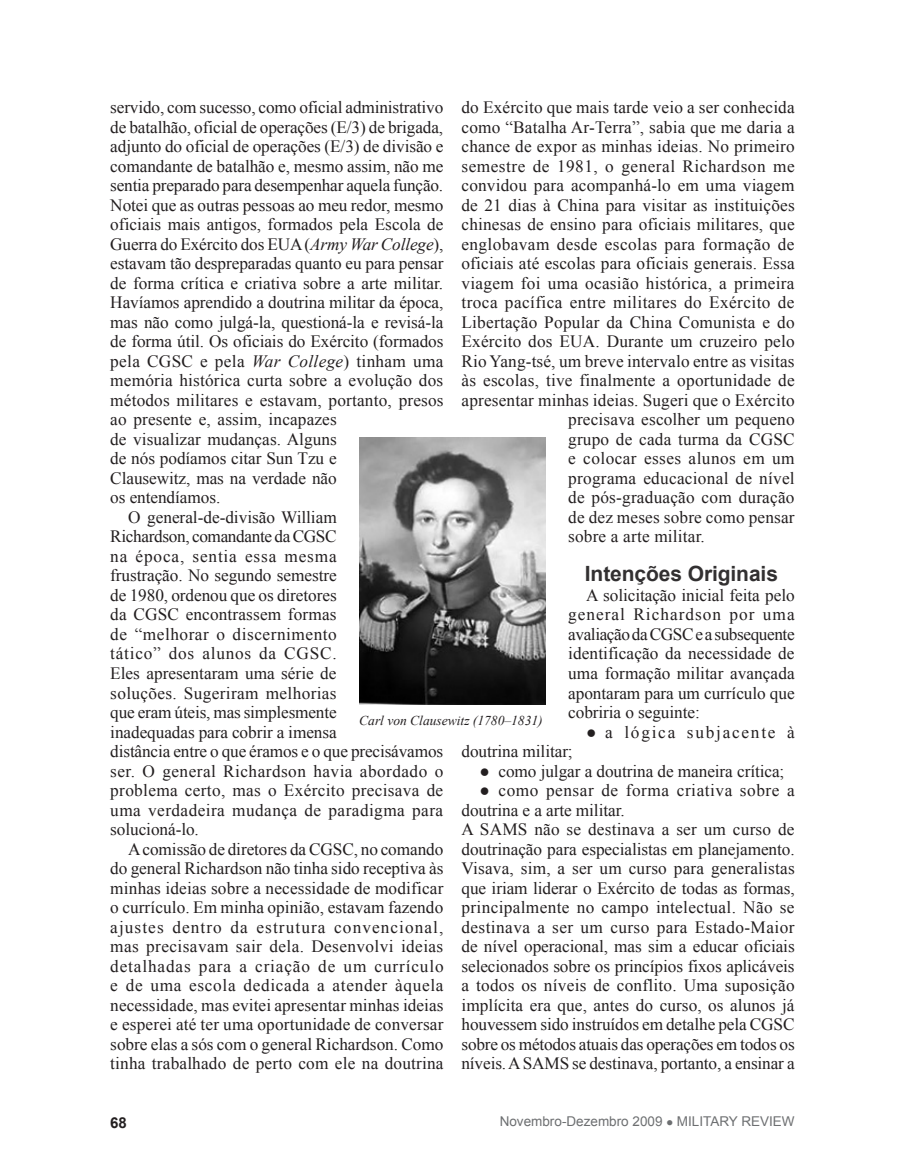
<style>
.page{position:relative;width:905px;height:1175px;background:#fff}
.page>*{position:absolute;margin:0;border:0;box-sizing:border-box;transform-origin:0 0}
.subhead{font:700 21px "Arial";letter-spacing:-.005em;color:#323031}
.fob{font:17.25px/19.5px "Times New Roman";letter-spacing:.01em;color:#231f20;text-align:justify}
.bulleted_fob{font:17.25px/19.5px "Times New Roman";letter-spacing:.03em;color:#231f20}
.bulleted_fob-2{font:17.25px "Times New Roman";letter-spacing:-.005em;color:#231f20}
.fob-2{font:17.25px "Times New Roman";letter-spacing:.03em;color:#231f20}
.bulleted_fob-3{font:17.25px "Times New Roman";letter-spacing:.1em;color:#231f20}
.footer__A__page{font:700 15px "Arial";color:#231f20}
.footer_a_page{font:13.5px "Arial";color:#6d6f71}
.bio{font:italic 13.5px "Times New Roman";color:#231f20}
.s1{font-style:italic}
</style>
<div class="page">
<img style="left:359px;top:438px;width:186px;height:267px">
<p class="fob" style="left:110px;top:97px;width:335px;text-align:left">servido, com sucesso, como oficial administrativo de batalhão, oficial de operações (E/3) de brigada, adjunto do oficial de operações (E/3) de divisão e comandante de batalhão e, mesmo assim, não me sentia preparado para desempenhar aquela função.<br>Notei que as outras pessoas ao meu redor, mesmo oficiais mais antigos, formados pela Escola de Guerra do Exército dos EUA (<span class="s1">Army War College</span>), estavam tão despreparadas quanto eu para pensar de forma crítica e criativa sobre a arte militar.<br>Havíamos aprendido a doutrina militar da época, mas não como julgá-la, questioná-la e revisá-la de forma útil. Os oficiais do Exército (formados pela CGSC e pela <span class="s1">War College</span>) tinham uma memória histórica curta sobre a evolução dos métodos militares e estavam, portanto, presos ao presente e, assim, incapazes<br>de visualizar mudanças. Alguns<br>de nós podíamos citar Sun Tzu e<br>Clausewitz, mas na verdade não<br>os entendíamos.</p>
<p class="fob" style="left:110px;top:507px;width:334px;text-align:left;text-indent:18px">O general-de-divisão William<br>Richardson, comandante da CGSC<br>na época, sentia essa mesma<br>frustração. No segundo semestre<br>de 1980, ordenou que os diretores<br>da CGSC encontrassem formas<br>de “melhorar o discernimento<br>tático” dos alunos da CGSC.<br>Eles apresentaram uma série de<br>soluções. Sugeriram melhorias<br>que eram úteis, mas simplesmente<br>inadequadas para cobrir a imensa<br>distância entre o que éramos e o que precisávamos ser. O general Richardson havia abordado o problema certo, mas o Exército precisava de uma verdadeira mudança de paradigma para solucioná-lo.</p>
<p class="fob" style="left:110px;top:838px;width:335px;text-indent:18px">A comissão de diretores da CGSC, no comando do general Richardson não tinha sido receptiva às minhas ideias sobre a necessidade de modificar o currículo. Em minha opinião, estavam fazendo ajustes dentro da estrutura convencional, mas precisavam sair dela. Desenvolvi ideias detalhadas para a criação de um currículo e de uma escola dedicada a atender àquela necessidade, mas evitei apresentar minhas ideias e esperei até ter uma oportunidade de conversar sobre elas a sós com o general Richardson. Como tinha trabalhado de perto com ele na doutrina</p>
<p class="fob" style="left:461px;top:97px;width:335px">do Exército que mais tarde veio a ser conhecida</p>
<p class="fob" style="left:461px;top:117px;width:335px">como “Batalha Ar-Terra”, sabia que me daria a</p>
<p class="fob" style="left:461px;top:136px;width:335px">chance de expor as minhas ideias. No primeiro</p>
<p class="fob-2" style="left:461px;top:154px;width:335px">semestre de 1981, o general Richardson me</p>
<p class="fob" style="left:461px;top:175px;width:334px">convidou para acompanhá-lo em uma viagem</p>
<p class="fob" style="left:461px;top:195px;width:335px">de 21 dias à China para visitar as instituições</p>
<p class="fob" style="left:461px;top:214px;width:335px">chinesas de ensino para oficiais militares, que</p>
<p class="fob" style="left:461px;top:234px;width:334px">englobavam desde escolas para formação de</p>
<p class="fob" style="left:461px;top:253px;width:335px">oficiais até escolas para oficiais generais. Essa</p>
<p class="fob" style="left:461px;top:273px;width:334px">viagem foi uma ocasião histórica, a primeira</p>
<p class="fob" style="left:461px;top:292px;width:334px">troca pacífica entre militares do Exército de</p>
<p class="fob" style="left:461px;top:312px;width:335px">Libertação Popular da China Comunista e do</p>
<p class="fob" style="left:461px;top:331px;width:335px">Exército dos EUA. Durante um cruzeiro pelo</p>
<p class="fob" style="left:461px;top:351px;width:334px">Rio Yang-tsé, um breve intervalo entre as visitas</p>
<p class="fob" style="left:461px;top:370px;width:334px">às escolas, tive finalmente a oportunidade de</p>
<p class="fob" style="left:461px;top:390px;width:334px">apresentar minhas ideias. Sugeri que o Exército</p>
<p class="fob" style="left:568px;top:409px;width:228px">precisava escolher um pequeno</p>
<p class="fob" style="left:568px;top:429px;width:228px">grupo de cada turma da CGSC</p>
<p class="fob" style="left:568px;top:448px;width:228px">e colocar esses alunos em um</p>
<p class="fob" style="left:568px;top:468px;width:228px">programa educacional de nível</p>
<p class="fob" style="left:568px;top:487px;width:228px">de pós-graduação com duração</p>
<p class="fob" style="left:568px;top:507px;width:228px">de dez meses sobre como pensar</p>
<p class="fob" style="left:568px;top:526px;width:138px">sobre a arte militar.</p>
<p class="subhead" style="left:585px;top:560px;width:195px">Intenções Originais</p>
<p class="fob" style="left:568px;top:585px;width:228px;text-indent:18px">A solicitação inicial feita pelo general Richardson por uma avaliação da CGSC e a subsequente identificação da necessidade de uma formação militar avançada apontaram para um currículo que cobriria o seguinte:</p>
<p class="bulleted_fob-3" style="left:586px;top:720px;width:210px">● a lógica subjacente à</p>
<p class="bulleted_fob-2" style="left:461px;top:739px;width:113px">doutrina militar;</p>
<p class="bulleted_fob-2" style="left:479px;top:759px;width:306px">● como julgar a doutrina de maneira crítica;</p>
<p class="bulleted_fob" style="left:461px;top:780px;width:335px;text-indent:18px">● como pensar de forma criativa sobre a doutrina e a arte militar.</p>
<p class="fob" style="left:461px;top:819px;width:335px">A SAMS não se destinava a ser um curso de doutrinação para especialistas em planejamento.<br>Visava, sim, a ser um curso para generalistas que iriam liderar o Exército de todas as formas, principalmente no campo intelectual. Não se destinava a ser um curso para Estado-Maior de nível operacional, mas sim a educar oficiais selecionados sobre os princípios fixos aplicáveis a todos os níveis de conflito. Uma suposição implícita era que, antes do curso, os alunos já houvessem sido instruídos em detalhe pela CGSC sobre os métodos atuais das operações em todos os níveis. A SAMS se destinava, portanto, a ensinar a</p>
<p class="bio" style="left:359px;top:711px;width:185px">Carl von Clausewitz (1780–1831)</p>
<p class="footer__A__page" style="left:110px;top:1112px;width:18px">68</p>
<p class="footer_a_page" style="left:499px;top:1112px;width:296px">Novembro-Dezembro 2009 ● MILITARY REVIEW</p>
</div>
